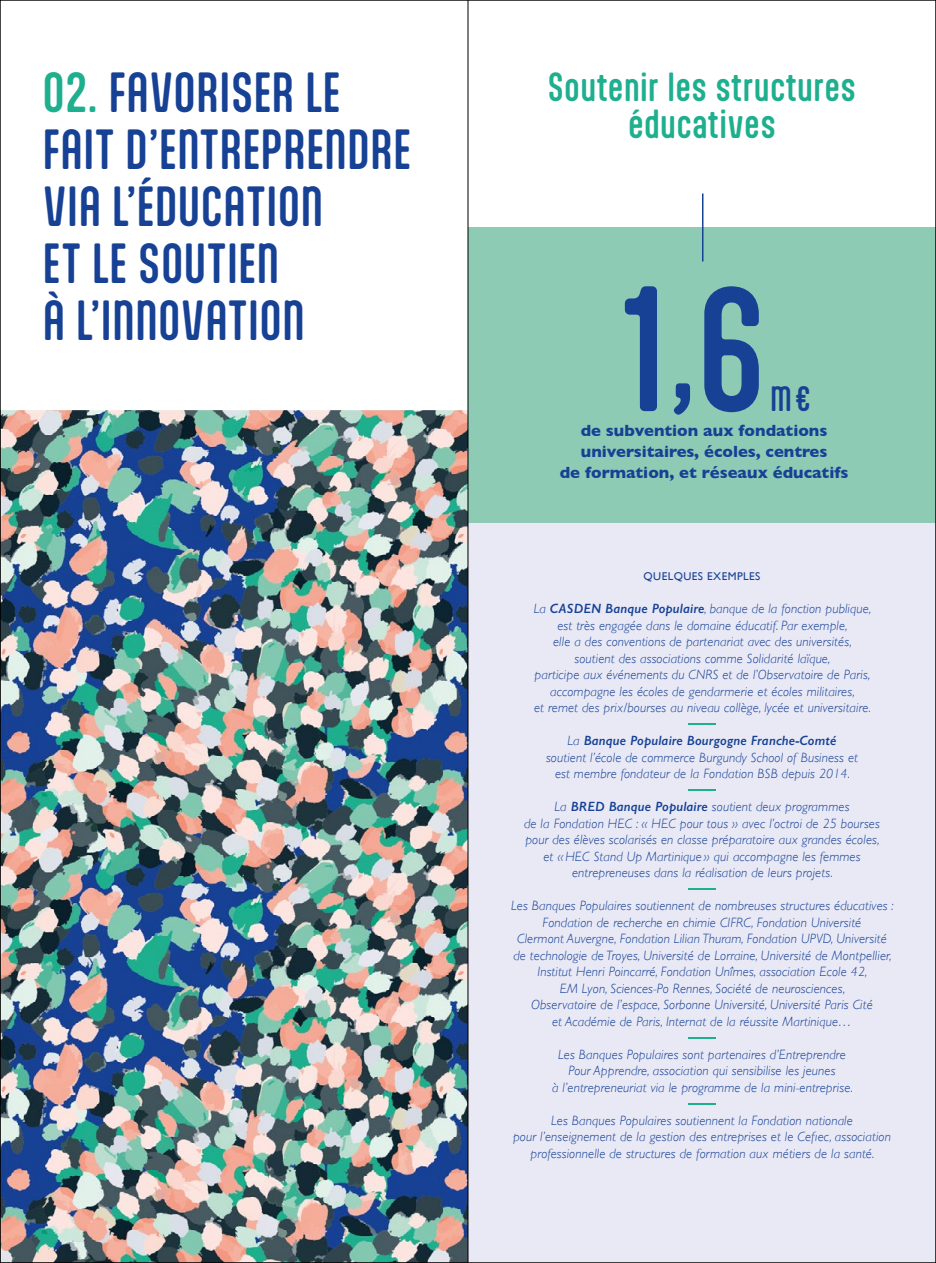
<style>
.page{position:relative;width:936px;height:1263px;background:#fff}
.page>*{position:absolute;margin:0;border:0;box-sizing:border-box;transform-origin:0 0}
.t1{font:500 150px "Aptly";color:#164194}
.t2{font:italic 300 54px "Gill Sans";color:#1daf8e}
.t3{font:500 48px/57px "Aptly";letter-spacing:.01em;color:#164194}
.t4{font:500 34.5px/37.5px "Aptly";letter-spacing:.01em;color:#1daf8e;text-align:center}
.t5{font:500 30px "Aptly";color:#164194}
.t6{font:700 16.5px/21px "Gill Sans";color:#164194;text-align:center}
.t7{font:italic 300 13.5px/16.5px "Gill Sans";letter-spacing:.01em;color:#164194;text-align:center}
.t8{font:italic 600 13.5px "Gill Sans";letter-spacing:.01em;color:#164194}
.t9{font:11.25px "Gill Sans";letter-spacing:.04em;color:#164194}
.s1{color:#1daf8e}
.s2{font-size:120px}
.s3{font-weight:600}
.s4{font-weight:300}
</style>
<div class="page">
<div style="left:468px;top:227px;width:467px;height:296px;background:#8dcbb5"></div>
<div style="left:468px;top:523px;width:467px;height:740px;background:#e9e9f6"></div>
<img style="left:2px;top:410px;width:465px;height:851px">
<hr style="left:702px;top:193px;width:1px;height:68px;background:#164194">
<hr style="left:467px;top:0;width:1px;height:1263px;background:#000">
<h3 class="t3" style="left:43px;top:63px;width:370px"><span class="s1">02.</span> FAVORISER LE<br>FAIT D’ENTREPRENDRE<br>VIA L’ÉDUCATION<br>ET LE SOUTIEN<br>À L’INNOVATION</h3>
<h3 class="t4" style="left:548px;top:67px;width:310px">Soutenir les structures éducatives</h3>
<h1 class="t1" style="left:621px;top:256px;width:147px">1<span class="s2">,</span>6</h1>
<h3 class="t5" style="left:770px;top:380px;width:42px">M€</h3>
<p class="t6" style="left:559px;top:420px;width:290px">de subvention aux fondations universitaires, écoles, centres<br>de formation, et réseaux éducatifs</p>
<p class="t9" style="left:643px;top:570px;width:118px">QUELQUES EXEMPLES</p>
<p class="t7" style="left:533px;top:600px;width:339px">La <span class="s3">CASDEN Banque Populaire</span>, banque de la fonction publique, est très engagée dans le domaine éducatif. Par exemple,<br>elle a des conventions de partenariat avec des universités, soutient des associations comme Solidarité laïque,<br>participe aux événements du CNRS et de l’Observatoire de Paris, accompagne les écoles de gendarmerie et écoles militaires,<br>et remet des prix/bourses au niveau collège, lycée et universitaire.</p>
<p class="t8" style="left:567px;top:732px;width:270px"><span class="s4">La</span> Banque Populaire Bourgogne Franche-Comté</p>
<h2 class="t2" style="left:688px;top:689px;width:28px">–</h2>
<p class="t7" style="left:546px;top:749px;width:313px">soutient l’école de commerce Burgundy School of Business et est membre fondateur de la Fondation BSB depuis 2014.</p>
<p class="t7" style="left:554px;top:798px;width:296px">La <span class="s3">BRED Banque Populaire</span> soutient deux programmes</p>
<h2 class="t2" style="left:688px;top:755px;width:28px">–</h2>
<p class="t7" style="left:524px;top:815px;width:357px">de la Fondation HEC : « HEC pour tous » avec l’octroi de 25 bourses pour des élèves scolarisés en classe préparatoire aux grandes écoles, et «HEC Stand Up Martinique » qui accompagne les femmes entrepreneuses dans la réalisation de leurs projets.</p>
<p class="t7" style="left:511px;top:897px;width:384px">Les Banques Populaires soutiennent de nombreuses structures éducatives :</p>
<h2 class="t2" style="left:688px;top:854px;width:28px">–</h2>
<p class="t7" style="left:513px;top:914px;width:380px">Fondation de recherche en chimie CIFRC, Fondation Université<br>Clermont Auvergne, Fondation Lilian Thuram, Fondation UPVD, Université de technologie de Troyes, Université de Lorraine, Université de Montpellier, Institut Henri Poincarré, Fondation Unîmes, association Ecole 42,<br>EM Lyon, Sciences-Po Rennes, Société de neurosciences,<br>Observatoire de l’espace, Sorbonne Université, Université Paris Cité<br>et Académie de Paris, Internat de la réussite Martinique…</p>
<p class="t7" style="left:558px;top:1046px;width:289px">Les Banques Populaires sont partenaires d’Entreprendre</p>
<h2 class="t2" style="left:688px;top:1003px;width:28px">–</h2>
<p class="t7" style="left:552px;top:1062px;width:302px">Pour Apprendre, association qui sensibilise les jeunes<br>à l’entrepreneuriat via le programme de la mini-entreprise.</p>
<p class="t7" style="left:551px;top:1112px;width:303px">Les Banques Populaires soutiennent la Fondation nationale</p>
<h2 class="t2" style="left:688px;top:1069px;width:28px">–</h2>
<p class="t7" style="left:513px;top:1128px;width:379px">pour l’enseignement de la gestion des entreprises et le Cefiec, association professionnelle de structures de formation aux métiers de la santé.</p>
</div>
